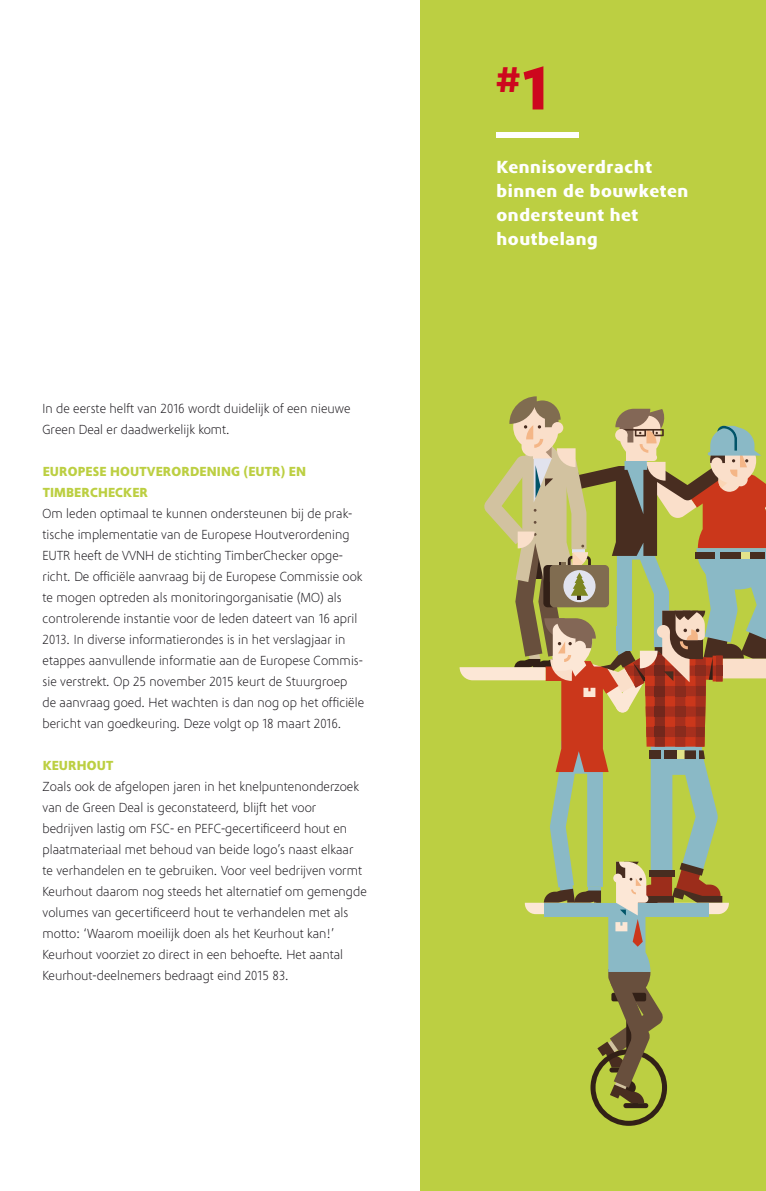
<style>
.page{position:relative;width:766px;height:1191px;background:#fff}
.page>*{position:absolute;margin:0;border:0;box-sizing:border-box;transform-origin:0 0}
.Titel{font:900 36.75px "Phoenica STD";color:#cd071e}
.introductie{font:900 18px/24px "Phoenica STD";letter-spacing:.03em;color:#fff}
.Broodtekst{font:300 13.5px/21px "Phoenica STD";letter-spacing:-.01em;color:#1a171c}
.Tussenkop{font:900 13.5px/21px "Phoenica STD";letter-spacing:.01em;color:#bccf42}
.s1{font-size:63px}
</style>
<div class="page">
<div style="left:420px;top:0;width:345px;height:1191px;background:#bccf42"></div>
<svg style="left:459px;top:396px;width:307px;height:729px"></svg>
<div style="left:496px;top:132px;width:82px;height:6px;background:#fff"></div>
<p class="Broodtekst" style="left:43px;top:398px;width:310px">In de eerste helft van 2016 wordt duidelijk of een nieuwe<br>Green Deal er daadwerkelijk komt.</p>
<p class="Tussenkop" style="left:43px;top:461px;width:265px">EUROPESE HOUTVERORDENING (EUTR) EN<br>TIMBERCHECKER</p>
<p class="Broodtekst" style="left:43px;top:503px;width:323px">Om leden optimaal te kunnen ondersteunen bij de prak&shy;tische implementatie van de Europese Houtverordening EUTR heeft de VVNH de stichting TimberChecker opge&shy;richt. De officiële aanvraag bij de Europese Commissie ook te mogen optreden als monitoringorganisatie (MO) als controlerende instantie voor de leden dateert van 16 april 2013. In diverse informatierondes is in het verslagjaar in etappes aanvullende informatie aan de Europese Commis&shy;sie verstrekt. Op 25 november 2015 keurt de Stuurgroep de aanvraag goed. Het wachten is dan nog op het officiële bericht van goedkeuring. Deze volgt op 18 maart 2016.</p>
<p class="Tussenkop" style="left:43px;top:755px;width:72px">KEURHOUT</p>
<p class="Broodtekst" style="left:43px;top:776px;width:326px">Zoals ook de afgelopen jaren in het knelpuntenonderzoek van de Green Deal is geconstateerd, blijft het voor bedrijven lastig om FSC- en PEFC-gecertificeerd hout en plaatmateriaal met behoud van beide logo’s naast elkaar te verhandelen en te gebruiken. Voor veel bedrijven vormt Keurhout daarom nog steeds het alternatief om gemengde volumes van gecertificeerd hout te verhandelen met als motto: ‘Waarom moeilijk doen als het Keurhout kan!’ Keurhout voorziet zo direct in een behoefte. Het aantal Keurhout-deelnemers bedraagt eind 2015 83.</p>
<p class="Titel" style="left:496px;top:59px;width:54px">#<span class="s1">1</span></p>
<p class="introductie" style="left:496px;top:155px;width:193px">Kennisoverdracht binnen de bouwketen ondersteunt het houtbelang</p>
</div>
